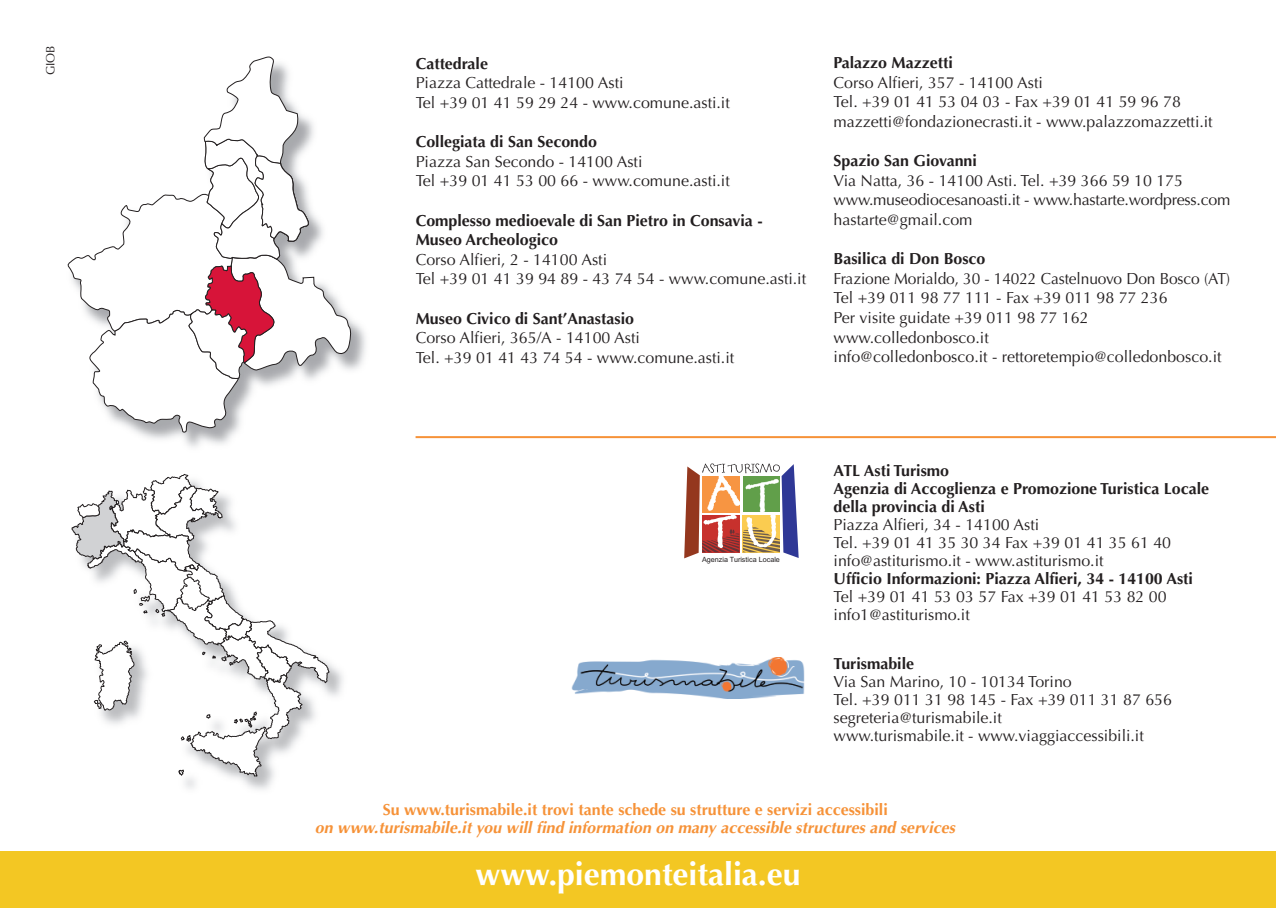
<style>
.page{position:relative;width:1276px;height:908px;background:#fff}
.page>*{position:absolute;margin:0;border:0;box-sizing:border-box;transform-origin:0 0}
.t1{font:700 32px "Optima";color:#fff}
.t2{font:16px/19.6px "Optima";color:#231f20}
.t3{font:700 16px/18px "Optima";color:#231f20}
.t4{font:italic 700 16px "Optima";letter-spacing:.005em;color:#f69238}
.t5{font:700 16px "Optima";color:#f69238}
.t6{font:12px "Optima";color:#231f20}
.t7{font:7.2px "Arial";color:#231f20}
</style>
<div class="page">
<div style="left:0;top:850px;width:1276px;height:57px;background:#f3c723"></div>
<img style="left:572px;top:657px;width:232px;height:41px">
<svg style="left:684px;top:463px;width:114px;height:95px"></svg>
<hr style="left:415px;top:436px;width:861px;height:2px;background:#f69238">
<img style="left:185px;top:664px;width:158px;height:126px">
<svg style="left:71px;top:474px;width:260px;height:302px"></svg>
<svg style="left:67px;top:56px;width:285px;height:377px"></svg>
<p class="t6" style="left:45px;top:75px;width:31px;rotate:-90deg">GIOB</p>
<p class="t3" style="left:416px;top:56px;width:74px">Cattedrale</p>
<p class="t2" style="left:416px;top:75px;width:316px">Piazza Cattedrale - 14100 Asti<br>Tel +39 01 41 59 29 24 - www.comune.asti.it</p>
<p class="t3" style="left:416px;top:134px;width:183px">Collegiata di San Secondo</p>
<p class="t2" style="left:416px;top:153px;width:316px">Piazza San Secondo - 14100 Asti<br>Tel +39 01 41 53 00 66 - www.comune.asti.it</p>
<p class="t3" style="left:416px;top:212px;width:348px;line-height:19.6px">Complesso medioevale di San Pietro in Consavia -<br>Museo Archeologico</p>
<p class="t2" style="left:416px;top:251px;width:392px">Corso Alfieri, 2 - 14100 Asti<br>Tel +39 01 41 39 94 89 - 43 74 54 - www.comune.asti.it</p>
<p class="t3" style="left:416px;top:310px;width:220px">Museo Civico di Sant’Anastasio</p>
<p class="t2" style="left:416px;top:329px;width:320px">Corso Alfieri, 365/A - 14100 Asti<br>Tel. +39 01 41 43 74 54 - www.comune.asti.it</p>
<p class="t3" style="left:833px;top:55px;width:121px">Palazzo Mazzetti</p>
<p class="t2" style="left:833px;top:74px;width:381px">Corso Alfieri, 357 - 14100 Asti<br>Tel. +39 01 41 53 04 03 - Fax +39 01 41 59 96 78 mazzetti@fondazionecrasti.it - www.palazzomazzetti.it</p>
<p class="t3" style="left:833px;top:153px;width:145px">Spazio San Giovanni</p>
<p class="t2" style="left:833px;top:172px;width:398px">Via Natta, 36 - 14100 Asti. Tel. +39 366 59 10 175 www.museodiocesanoasti.it - www.hastarte.wordpress.com hastarte@gmail.com</p>
<p class="t3" style="left:833px;top:251px;width:153px">Basilica di Don Bosco</p>
<p class="t2" style="left:833px;top:270px;width:398px">Frazione Morialdo, 30 - 14022 Castelnuovo Don Bosco (AT)<br>Tel +39 011 98 77 111 - Fax +39 011 98 77 236<br>Per visite guidate +39 011 98 77 162 www.colledonbosco.it<br>info@colledonbosco.it - rettoretempio@colledonbosco.it</p>
<p class="t7" style="left:702px;top:554px;width:79px">Agenzia Turistica Locale</p>
<p class="t3" style="left:833px;top:463px;width:377px">ATL Asti Turismo<br>Agenzia di Accoglienza e Promozione Turistica Locale della provincia di Asti</p>
<p class="t2" style="left:833px;top:517px;width:339px;line-height:18px">Piazza Alfieri, 34 - 14100 Asti<br>Tel. +39 01 41 35 30 34 Fax +39 01 41 35 61 40 info@astiturismo.it - www.astiturismo.it</p>
<p class="t3" style="left:833px;top:571px;width:361px">Ufficio Informazioni: Piazza Alfieri, 34 - 14100 Asti</p>
<p class="t2" style="left:833px;top:589px;width:334px;line-height:18px">Tel +39 01 41 53 03 57 Fax +39 01 41 53 82 00 info1@astiturismo.it</p>
<p class="t3" style="left:833px;top:656px;width:82px">Turismabile</p>
<p class="t2" style="left:833px;top:674px;width:340px;line-height:18px">Via San Marino, 10 - 10134 Torino<br>Tel. +39 011 31 98 145 - Fax +39 011 31 87 656 segreteria@turismabile.it<br>www.turismabile.it - www.viaggiaccessibili.it</p>
<p class="t5" style="left:383px;top:802px;width:506px">Su www.turismabile.it trovi tante schede su strutture e servizi accessibili</p>
<p class="t4" style="left:315px;top:820px;width:642px">on www.turismabile.it you will find information on many accessible structures and services</p>
<h1 class="t1" style="left:475px;top:860px;width:326px">www.piemonteitalia.eu</h1>
</div>
